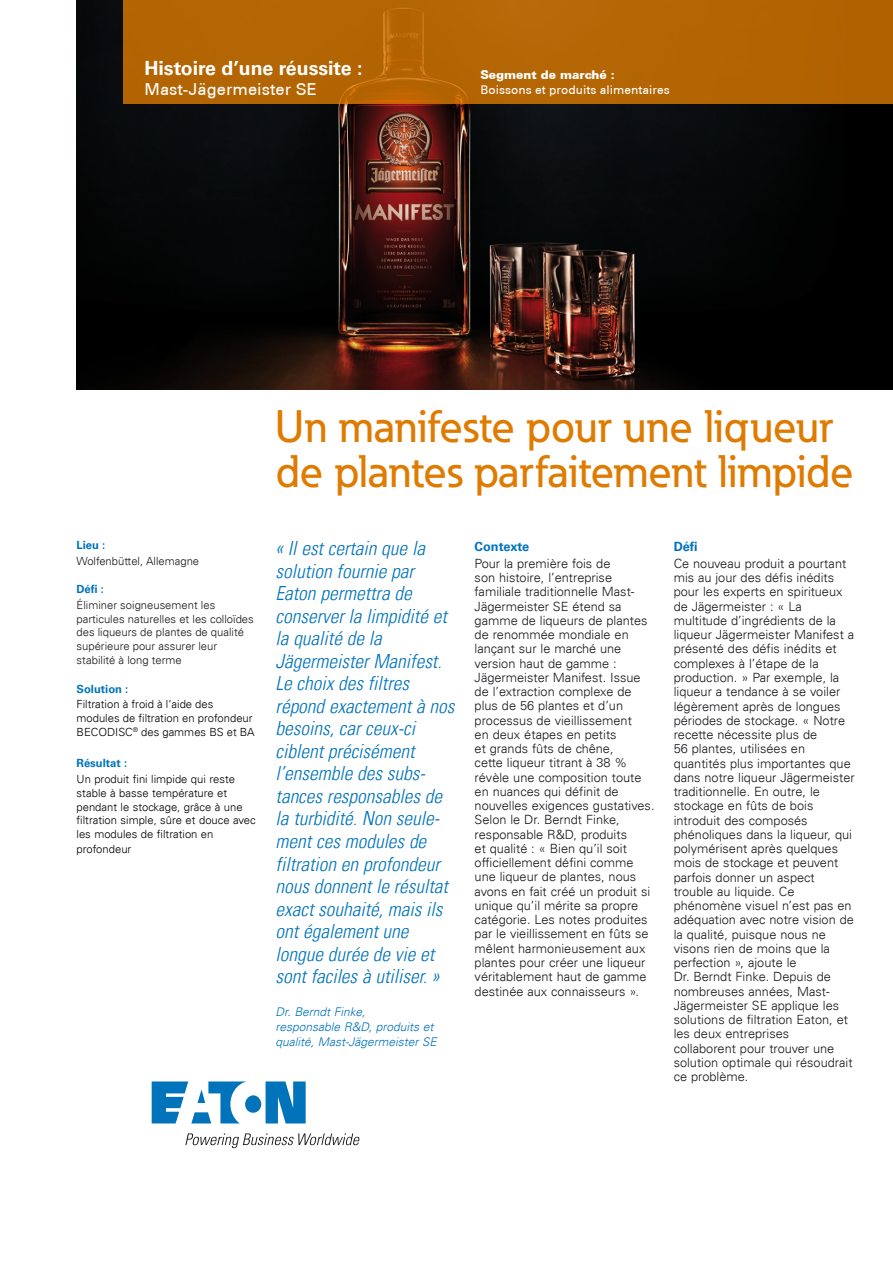
<style>
.page{position:relative;width:893px;height:1263px;background:#fff}
.page>*{position:absolute;margin:0;border:0;box-sizing:border-box;transform-origin:0 0}
.t1{font:500 45px/45px "Eaton";color:#de7b00}
.t2{font:italic 300 condensed 19.5px/22.5px "Univers LT";color:#0073ba}
.t3{font:700 19.5px "Univers LT Std";color:#fff}
.t4{font:500 16.5px "Univers CE";color:#fff}
.t5{font:300 12.75px/14.2px "Univers LT";color:#1a171c}
.t6{font:700 12.75px "Univers LT Std";color:#0073ba}
.t7{font:italic 300 12px/15px "Univers LT";color:#0073ba}
.t8{font:500 12px "Univers CE";color:#fff}
.t9{font:900 12px "Univers CE";color:#fff}
.t10{font:300 11.25px/13.8px "Univers LT";color:#000}
.t11{font:300 11.25px/13.8px "Univers LT";color:#1a171c}
.t12{font:700 11.25px "Univers LT Std";color:#0073ba}
</style>
<div class="page">
<img style="left:76px;top:0;width:817px;height:389px">
<div style="left:123px;top:0;width:770px;height:104px;background:#b46503"></div>
<svg style="left:152px;top:1081px;width:154px;height:42px"></svg>
<svg style="left:185px;top:1133px;width:175px;height:15px"></svg>
<h2 class="t3" style="left:144px;top:57px;width:220px">Histoire d’une réussite :</h2>
<p class="t4" style="left:144px;top:79px;width:174px">Mast-Jägermeister SE</p>
<p class="t9" style="left:480px;top:67px;width:136px">Segment de marché :</p>
<p class="t8" style="left:480px;top:83px;width:191px">Boissons et produits alimentaires</p>
<p class="t12" style="left:77px;top:539px;width:30px">Lieu :</p>
<p class="t11" style="left:77px;top:554px;width:124px">Wolfenbüttel, Allemagne</p>
<p class="t12" style="left:77px;top:583px;width:29px">Défi :</p>
<p class="t11" style="left:77px;top:598px;width:179px">Éliminer soigneusement les particules naturelles et les colloïdes des liqueurs de plantes de qualité supérieure pour assurer leur stabilité à long terme</p>
<p class="t12" style="left:77px;top:682px;width:53px">Solution :</p>
<p class="t10" style="left:77px;top:697px;width:180px">Filtration à froid à l‘aide des modules de filtration en profondeur<br>BECODISC<sup>®</sup> des gammes BS et BA</p>
<p class="t12" style="left:77px;top:757px;width:52px">Résultat :</p>
<p class="t10" style="left:77px;top:772px;width:181px">Un produit fini limpide qui reste stable à basse température et pendant le stockage, grâce à une filtration simple, sûre et douce avec les modules de filtration en</p>
<p class="t10" style="left:77px;top:842px;width:56px">profondeur</p>
<h1 class="t1" style="left:275px;top:404px;width:580px">Un manifeste pour une liqueur de plantes parfaitement limpide</h1>
<p class="t2" style="left:276px;top:537px;width:180px">« Il est certain que la solution fournie par<br>Eaton permettra de conserver la limpidité et la qualité de la<br>Jägermeister Manifest.<br>Le choix des filtres répond exactement à nos besoins, car ceux-ci ciblent précisément l’ensemble des subs&shy;tances responsables de la turbidité. Non seule&shy;ment ces modules de filtration en profondeur nous donnent le résultat exact souhaité, mais ils ont également une longue durée de vie et sont faciles à utiliser. »</p>
<p class="t7" style="left:276px;top:1004px;width:163px">Dr. Berndt Finke,<br>responsable R&amp;D, produits et qualité, Mast-Jägermeister SE</p>
<p class="t6" style="left:475px;top:539px;width:56px">Contexte</p>
<p class="t5" style="left:475px;top:556px;width:181px">Pour la première fois de<br>son histoire, l’entreprise familiale traditionnelle Mast-<br>Jägermeister SE étend sa gamme de liqueurs de plantes de renommée mondiale en lançant sur le marché une version haut de gamme :<br>Jägermeister Manifest. Issue de l’extraction complexe de plus de 56 plantes et d’un processus de vieillissement<br>en deux étapes en petits<br>et grands fûts de chêne,<br>cette liqueur titrant à 38 % révèle une composition toute en nuances qui définit de nouvelles exigences gustatives.<br>Selon le Dr. Berndt Finke, responsable R&amp;D, produits<br>et qualité : « Bien qu’il soit officiellement défini comme une liqueur de plantes, nous avons en fait créé un produit si unique qu’il mérite sa propre catégorie. Les notes produites par le vieillissement en fûts se mêlent harmonieusement aux plantes pour créer une liqueur véritablement haut de gamme destinée aux connaisseurs ».</p>
<p class="t6" style="left:674px;top:539px;width:26px">Défi</p>
<p class="t5" style="left:674px;top:556px;width:183px">Ce nouveau produit a pourtant mis au jour des défis inédits pour les experts en spiritueux de Jägermeister : « La multitude d’ingrédients de la liqueur Jägermeister Manifest a présenté des défis inédits et complexes à l’étape de la production. » Par exemple, la liqueur a tendance à se voiler légèrement après de longues périodes de stockage. « Notre recette nécessite plus de<br>56 plantes, utilisées en quantités plus importantes que dans notre liqueur Jägermeister traditionnelle. En outre, le stockage en fûts de bois introduit des composés phénoliques dans la liqueur, qui polymérisent après quelques mois de stockage et peuvent parfois donner un aspect trouble au liquide. Ce phénomène visuel n’est pas en adéquation avec notre vision de la qualité, puisque nous ne visons rien de moins que la perfection », ajoute le<br>Dr. Berndt Finke. Depuis de nombreuses années, Mast-<br>Jägermeister SE applique les solutions de filtration Eaton, et les deux entreprises<br>collaborent pour trouver une solution optimale qui résoudrait ce problème.</p>
</div>
